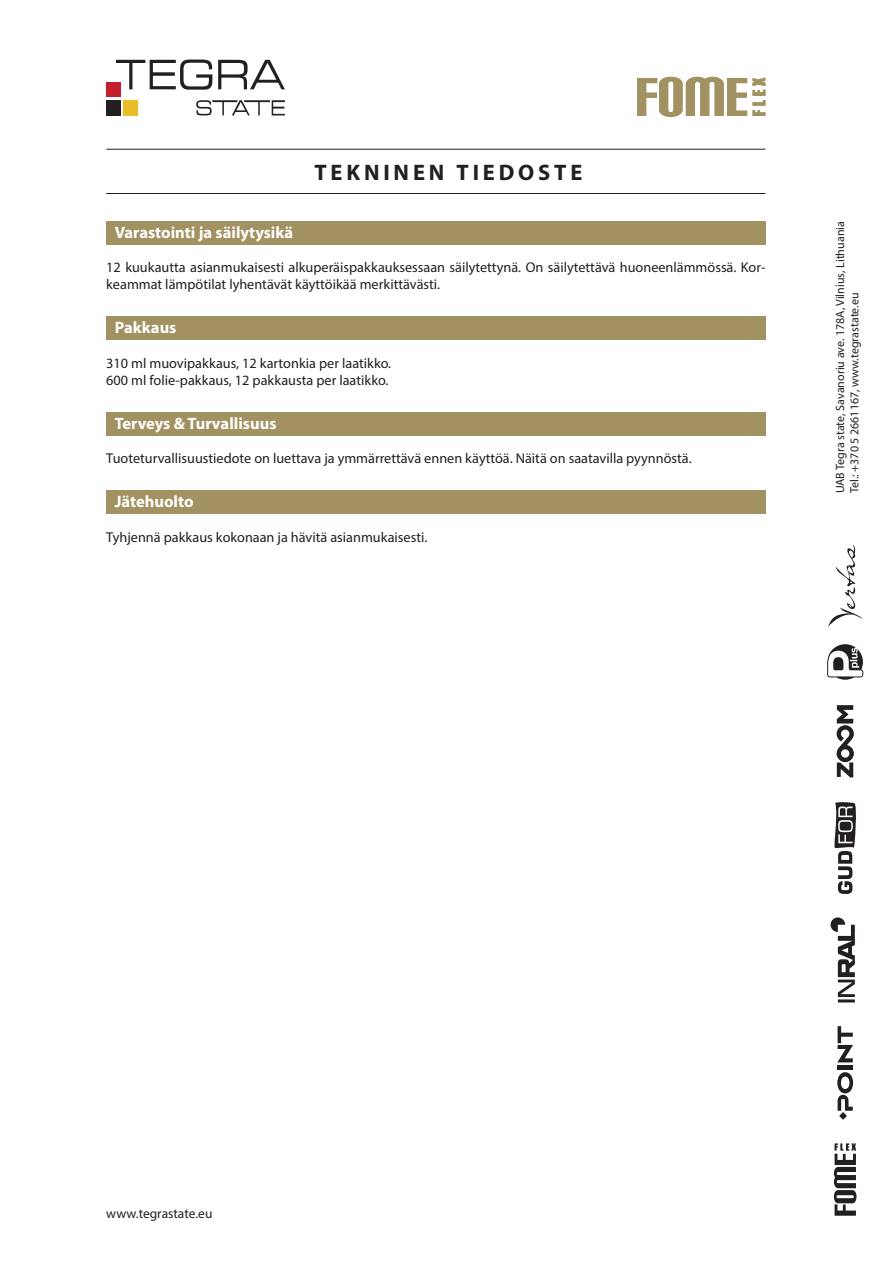
<style>
.page{position:relative;width:893px;height:1263px;background:#fff}
.page>*{position:absolute;margin:0;border:0;box-sizing:border-box;transform-origin:0 0}
.t1{font:700 22.5px "Myriad Pro";letter-spacing:.17em;color:#231f20}
.t2{font:700 16.5px "Myriad Pro";color:#fff}
.t3{font:14.25px/17.1px "Myriad Pro";color:#231f20}
.t4{font:13.5px "Myriad Pro";color:#231f20}
.t5{font:12px/14.4px "Myriad Pro";color:#231f20}
</style>
<div class="page">
<hr style="left:106px;top:193px;width:659px;height:1px;background:#231f20">
<hr style="left:106px;top:149px;width:659px;height:1px;background:#231f20">
<div style="left:106px;top:82px;width:14px;height:15px;background:#c31f2d"></div>
<div style="left:124px;top:100px;width:14px;height:15px;background:#eabc27"></div>
<div style="left:106px;top:100px;width:14px;height:15px;background:#231f20"></div>
<svg style="left:116px;top:60px;width:169px;height:30px"></svg>
<svg style="left:196px;top:100px;width:89px;height:15px"></svg>
<svg style="left:834px;top:1143px;width:22px;height:73px"></svg>
<hr style="left:838px;top:1066px;width:15px;height:4px;background:#231f20">
<svg style="left:838px;top:1026px;width:15px;height:36px"></svg>
<svg style="left:837px;top:1072px;width:16px;height:39px"></svg>
<svg style="left:839px;top:1112px;width:8px;height:8px"></svg>
<svg style="left:827px;top:644px;width:36px;height:36px"></svg>
<svg style="left:828px;top:544px;width:34px;height:83px"></svg>
<hr style="left:838px;top:999px;width:17px;height:3px;background:#231f20">
<svg style="left:830px;top:917px;width:25px;height:80px"></svg>
<svg style="left:834px;top:802px;width:22px;height:92px"></svg>
<svg style="left:837px;top:705px;width:17px;height:72px"></svg>
<svg style="left:637px;top:77px;width:128px;height:40px"></svg>
<div style="left:106px;top:221px;width:659px;height:23px;background:#a29161"></div>
<div style="left:106px;top:317px;width:659px;height:23px;background:#a29161"></div>
<div style="left:106px;top:412px;width:659px;height:23px;background:#a29161"></div>
<div style="left:106px;top:491px;width:659px;height:23px;background:#a29161"></div>
<h1 class="t1" style="left:314px;top:157px;width:269px">TEKNINEN TIEDOSTE</h1>
<p class="t2" style="left:115px;top:217px;width:140px">Storage conditions</p>
<p class="t2" style="left:115px;top:221px;width:180px">Varastointi ja säilytysikä</p>
<p class="t3" style="left:106px;top:259px;width:661px">12 kuukautta asianmukaisesti alkuperäispakkauksessaan säilytettynä. On säilytettävä huoneenlämmössä. Kor&shy;keammat lämpötilat lyhentävät käyttöikää merkittävästi.</p>
<p class="t2" style="left:115px;top:317px;width:63px">Pakkaus</p>
<p class="t3" style="left:106px;top:354px;width:286px">310 ml muovipakkaus, 12 kartonkia per laatikko.<br>600 ml folie-pakkaus, 12 pakkausta per laatikko.</p>
<p class="t2" style="left:115px;top:413px;width:163px">Terveys &amp; Turvallisuus</p>
<p class="t3" style="left:106px;top:450px;width:587px">Tuoteturvallisuustiedote on luettava ja ymmärrettävä ennen käyttöä. Näitä on saatavilla pyynnöstä.</p>
<p class="t2" style="left:115px;top:491px;width:80px">Jätehuolto</p>
<p class="t3" style="left:106px;top:528px;width:322px">Tyhjennä pakkaus kokonaan ja hävitä asianmukaisesti.</p>
<p class="t2" style="left:115px;top:415px;width:115px">Health &amp; Safety</p>
<p class="t5" style="left:833px;top:493px;width:274px;rotate:-90deg">UAB Tegra state, Savanoriu ave. 178A, Vilnius, Lithuania<br>Tel.: +370 5 2661167, www.tegrastate.eu</p>
<p class="t4" style="left:106px;top:1205px;width:108px">www.tegrastate.eu</p>
</div>
